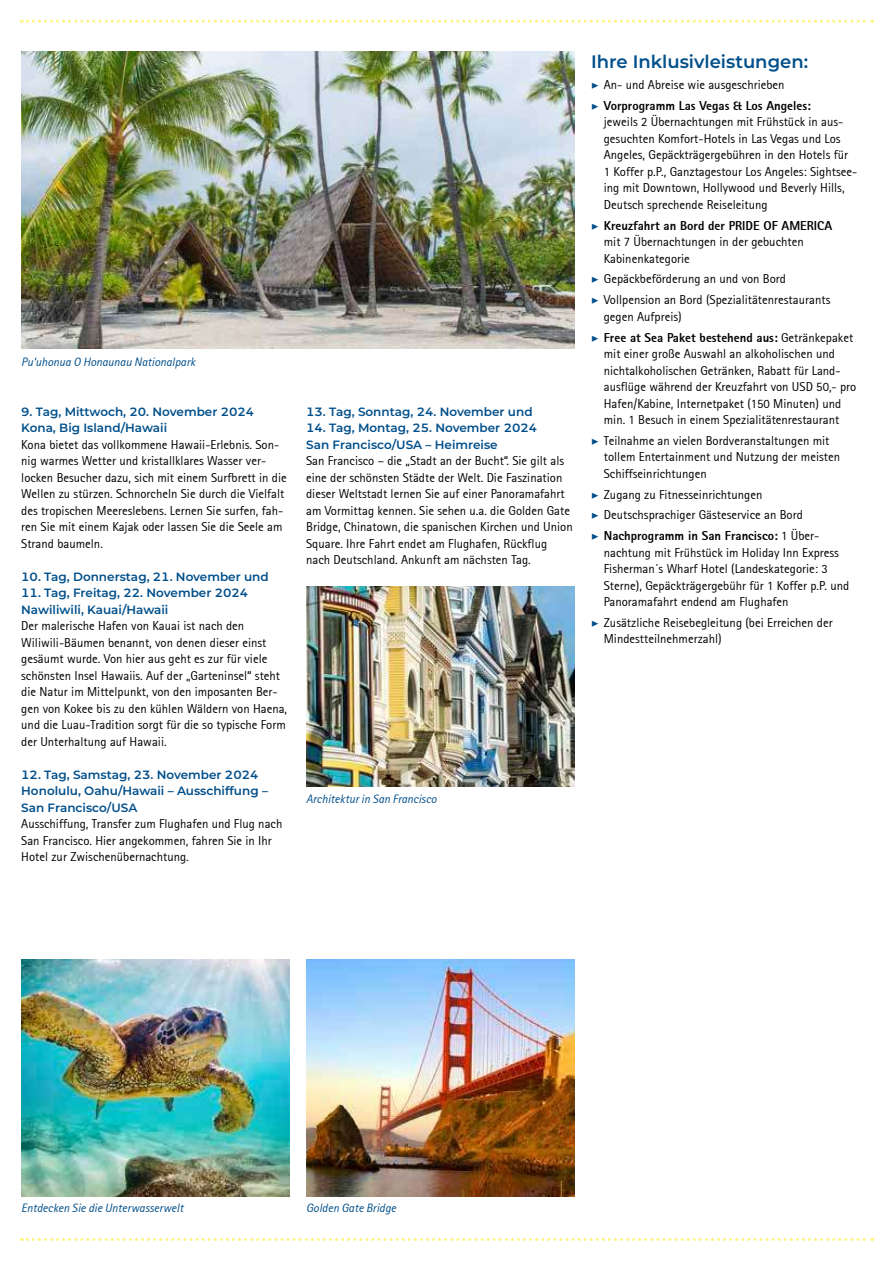
<style>
.page{position:relative;width:893px;height:1263px;background:#fff}
.page>*{position:absolute;margin:0;border:0;box-sizing:border-box;transform-origin:0 0}
.t1{font:600 18px "Montserrat";color:#004f8b}
.t2{font:12.75px/16.5px "Rotis Sans Serif";color:#000}
.t3{font:800 12.75px/20.7px "Rotis Sans Serif";color:#000}
.t4{font:600 12px/16.5px "Montserrat";color:#004f8b}
.t5{font:italic 12px "Rotis Sans Serif";color:#004f8b}
.s1{font-family:"Minion Pro";font-weight:700;font-style:italic;color:#004f8b}
.s2{font-weight:400}
.s3{font-weight:800}
</style>
<div class="page">
<svg style="left:21px;top:20px;width:852px;height:3px"></svg>
<svg style="left:21px;top:1238px;width:852px;height:3px"></svg>
<img style="left:21px;top:51px;width:553px;height:298px">
<img style="left:306px;top:587px;width:268px;height:200px">
<img style="left:306px;top:959px;width:268px;height:237px">
<img style="left:21px;top:959px;width:268px;height:237px">
<p class="t5" style="left:21px;top:357px;width:175px">Pu‘uhonua O Honaunau Nationalpark</p>
<p class="t4" style="left:21px;top:403px;width:235px">9. Tag, Mittwoch, 20. November 2024<br>Kona, Big Island/Hawaii</p>
<p class="t2" style="left:21px;top:436px;width:267px">Kona bietet das vollkommene Hawaii-Erlebnis. Son&shy;nig warmes Wetter und kristallklares Wasser ver&shy;locken Besucher dazu, sich mit einem Surfbrett in die Wellen zu stürzen. Schnorcheln Sie durch die Vielfalt des tropischen Meereslebens. Lernen Sie surfen, fah&shy;ren Sie mit einem Kajak oder lassen Sie die Seele am Strand baumeln.</p>
<p class="t4" style="left:21px;top:568px;width:249px">10. Tag, Donnerstag, 21. November und</p>
<p class="t4" style="left:21px;top:585px;width:229px">11. Tag, Freitag, 22. November 2024<br>Nawiliwili, Kauai/Hawaii</p>
<p class="t2" style="left:21px;top:618px;width:267px">Der malerische Hafen von Kauai ist nach den Wiliwili- Bäumen benannt, von denen dieser einst gesäumt wurde. Von hier aus geht es zur für viele schönsten Insel Hawaiis. Auf der „Garteninsel“ steht die Natur im Mittelpunkt, von den imposanten Ber&shy;gen von Kokee bis zu den kühlen Wäldern von Haena, und die Luau-Tradition sorgt für die so typische Form der Unterhaltung auf Hawaii.</p>
<p class="t4" style="left:21px;top:766px;width:248px">12. Tag, Samstag, 23. November 2024<br>Honolulu, Oahu/Hawaii – Ausschiffung –<br>San Francisco/USA</p>
<p class="t2" style="left:21px;top:816px;width:263px">Ausschiffung, Transfer zum Flughafen und Flug nach<br>San Francisco. Hier angekommen, fahren Sie in Ihr<br>Hotel zur Zwischenübernachtung.</p>
<p class="t4" style="left:306px;top:403px;width:228px">13. Tag, Sonntag, 24. November und</p>
<p class="t4" style="left:306px;top:420px;width:233px">14. Tag, Montag, 25. November 2024<br>San Francisco/USA – Heimreise</p>
<p class="t2" style="left:306px;top:453px;width:268px">San Francisco – die „Stadt an der Bucht“. Sie gilt als eine der schönsten Städte der Welt. Die Faszination dieser Weltstadt lernen Sie auf einer Panoramafahrt am Vormittag kennen. Sie sehen u.a. die Golden Gate Bridge, Chinatown, die spanischen Kirchen und Union Square. Ihre Fahrt endet am Flughafen, Rückflug nach Deutschland. Ankunft am nächsten Tag.</p>
<p class="t5" style="left:306px;top:794px;width:132px">Architektur in San Francisco</p>
<h1 class="t1" style="left:591px;top:53px;width:219px">Ihre Inklusivleistungen:</h1>
<p class="t3" style="left:591px;top:75px;width:221px"><span class="s1">▶</span> <span class="s2">An- und Abreise wie ausgeschrieben<br></span><span class="s1">▶</span> Vorprogramm Las Vegas &amp; Los Angeles:</p>
<p class="t2" style="left:604px;top:114px;width:255px">jeweils 2 Übernachtungen mit Frühstück in aus&shy;gesuchten Komfort-Hotels in Las Vegas und Los Angeles, Gepäckträgergebühren in den Hotels für 1 Koffer p.P., Ganztagestour Los Angeles: Sightsee&shy;ing mit Downtown, Hollywood und Beverly Hills, Deutsch sprechende Reiseleitung</p>
<p class="t2" style="left:604px;top:217px;width:230px;text-indent:-13px"><span class="s1">▶</span> <span class="s3">Kreuzfahrt an Bord der PRIDE OF AMERICA </span>mit 7 Übernachtungen in der gebuchten<br>Kabinenkategorie</p>
<p class="t2" style="left:591px;top:269px;width:241px;line-height:20.7px"><span class="s1">▶</span> Gepäckbeförderung an und von Bord<br><span class="s1">▶</span> Vollpension an Bord (Spezialitätenrestaurants</p>
<p class="t2" style="left:591px;top:306px;width:264px;line-height:20.7px;text-indent:13px">gegen Aufpreis)<br><span class="s1">▶</span> <span class="s3">Free at Sea Paket bestehend aus:</span> Getränkepaket</p>
<p class="t2" style="left:604px;top:346px;width:254px">mit einer große Auswahl an alkoholischen und nichtalkoholischen Getränken, Rabatt für Land&shy;ausflüge während der Kreuzfahrt von USD 50,- pro Hafen/Kabine, Internetpaket (150 Minuten) und min. 1 Besuch in einem Spezialitätenrestaurant</p>
<p class="t2" style="left:604px;top:432px;width:238px;text-indent:-13px"><span class="s1">▶</span> Teilnahme an vielen Bordveranstaltungen mit tollem Entertainment und Nutzung der meisten<br>Schiffseinrichtungen</p>
<p class="t2" style="left:591px;top:484px;width:230px;line-height:20.7px"><span class="s1">▶</span> Zugang zu Fitnesseinrichtungen<br><span class="s1">▶</span> Deutschsprachiger Gästeservice an Bord<br><span class="s1">▶</span> <span class="s3">Nachprogramm in San Francisco:</span> 1 Über-</p>
<p class="t2" style="left:604px;top:544px;width:247px">nachtung mit Frühstück im Holiday Inn Express Fisherman´s Wharf Hotel (Landeskategorie: 3<br>Sterne), Gepäckträgergebühr für 1 Koffer p.P. und Panoramafahrt endend am Flughafen</p>
<p class="t2" style="left:604px;top:614px;width:230px;text-indent:-13px"><span class="s1">▶</span> Zusätzliche Reisebegleitung (bei Erreichen der<br>Mindestteilnehmerzahl)</p>
<p class="t5" style="left:21px;top:1203px;width:164px">Entdecken Sie die Unterwasserwelt</p>
<p class="t5" style="left:306px;top:1203px;width:91px">Golden Gate Bridge</p>
</div>
